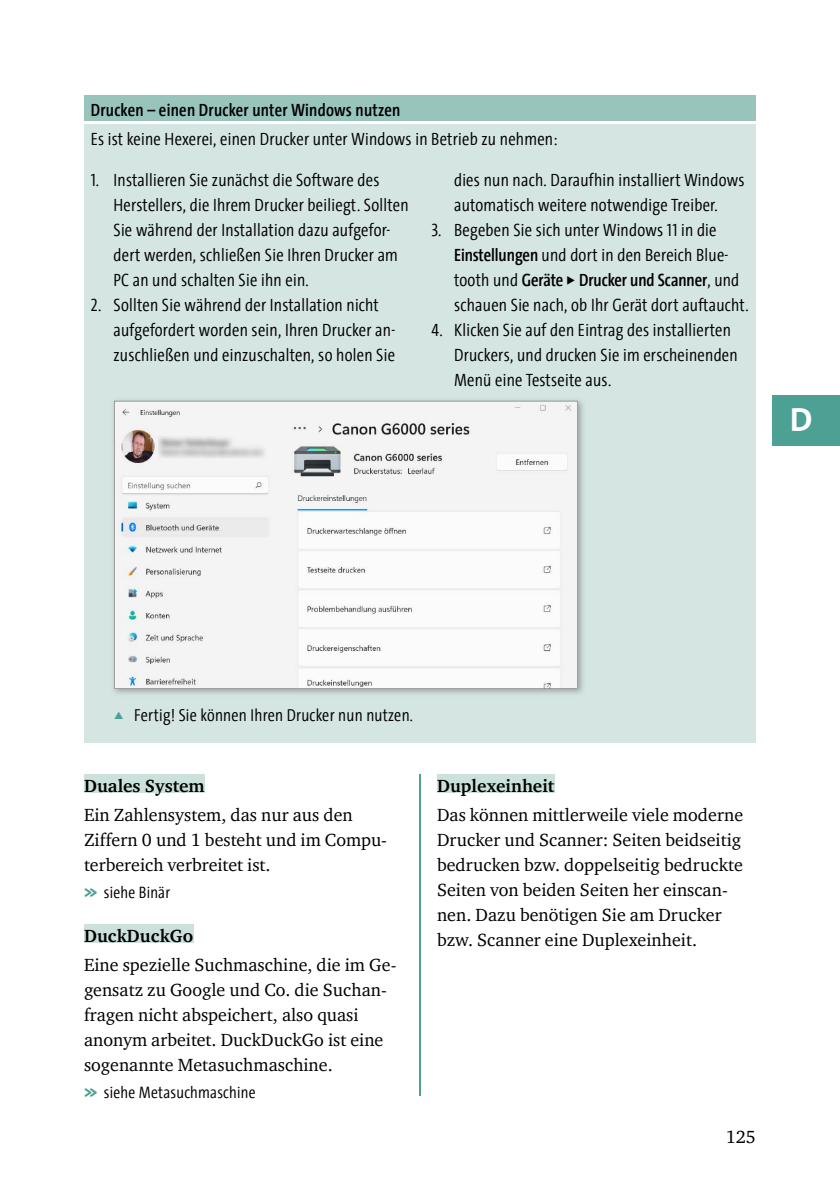
<style>
.page{position:relative;width:840px;height:1191px;background:#fff}
.page>*{position:absolute;margin:0;border:0;box-sizing:border-box;transform-origin:0 0}
.t1{font:700 34px "The Sans Os F";color:#fff}
.t2{font:300 18px/25px "The Sans Cd LF4";letter-spacing:.015em;color:#000}
.t3{font:18px/25px "Charter ITC Std";color:#000}
.t4{font:600 18px "The Sans Cd LF6";letter-spacing:.005em;color:#000}
.t5{font:700 18px "Charter ITC Std";color:#000}
.t6{font:300 17.6px "The Sans Cd LF4";letter-spacing:.015em;color:#000}
.t7{font:300 16.8px "The Sans Cd LF4";letter-spacing:.015em;color:#000}
.s1{font-family:"The Sans Cd LF6";font-weight:600}
.s2{font-family:"The Sans Cd LF4";font-weight:300}
.s3{font-family:"Galileo Callout TS 2";font-weight:400;font-size:10px;color:#4ca094}
</style>
<div class="page">
<div style="left:772px;top:395px;width:67px;height:50px;background:#4ca094"></div>
<hr style="left:419px;top:774px;width:1px;height:321px;background:#4ca094">
<div style="left:84px;top:774px;width:120px;height:18px;background:#cce1dc"></div>
<div style="left:84px;top:924px;width:109px;height:18px;background:#cce1dc"></div>
<div style="left:437px;top:774px;width:117px;height:18px;background:#cce1dc"></div>
<div style="left:84px;top:95px;width:673px;height:28px;background:#98c4bc"></div>
<div style="left:84px;top:123px;width:673px;height:621px;background:#d5e6e2"></div>
<hr style="left:756px;top:95px;width:2px;height:27px;background:#fff">
<hr style="left:84px;top:122px;width:674px;height:2px;background:#fff">
<hr style="left:756px;top:124px;width:2px;height:619px;background:#fff">
<hr style="left:84px;top:743px;width:674px;height:2px;background:#fff">
<img style="left:113px;top:400px;width:470px;height:294px">
<svg style="left:114px;top:401px;width:463px;height:287px;background:#eeeeef"></svg>
<p class="t4" style="left:91px;top:98px;width:311px">Drucken – einen Drucker unter Windows nutzen</p>
<p class="t2" style="left:91px;top:126px;width:468px">Es ist keine Hexerei, einen Drucker unter Windows in Betrieb zu nehmen:</p>
<p class="t2" style="left:113px;top:167px;width:296px;text-indent:-23px">1. Installieren Sie zunächst die Software des Herstellers, die Ihrem Drucker beiliegt. Sollten Sie während der Installation dazu aufgefor&shy;dert werden, schließen Sie Ihren Drucker am PC an und schalten Sie ihn ein.</p>
<p class="t2" style="left:113px;top:292px;width:283px;text-indent:-23px">2. Sollten Sie während der Installation nicht aufgefordert worden sein, Ihren Drucker an&shy;zuschließen und einzuschalten, so holen Sie</p>
<p class="t2" style="left:454px;top:167px;width:292px">dies nun nach. Daraufhin installiert Windows automatisch weitere notwendige Treiber.</p>
<p class="t2" style="left:454px;top:217px;width:275px;text-indent:-23px">3. Begeben Sie sich unter Windows 11 in die<br><span class="s1">Einstellungen</span> und dort in den Bereich Blue-</p>
<p class="t4" style="left:454px;top:268px;width:286px"><span class="s2">tooth und</span> Geräte ◆ Drucker und Scanner<span class="s2">, und</span></p>
<p class="t2" style="left:454px;top:292px;width:296px">schauen Sie nach, ob Ihr Gerät dort auftaucht.</p>
<p class="t2" style="left:454px;top:317px;width:285px;text-indent:-23px">4. Klicken Sie auf den Eintrag des installierten<br>Druckers, und drucken Sie im erscheinenden<br>Menü eine Testseite aus.</p>
<h1 class="t1" style="left:789px;top:398px;width:24px">D</h1>
<p class="t6" style="left:134px;top:703px;width:280px">Fertig! Sie können Ihren Drucker nun nutzen.</p>
<p class="t5" style="left:84px;top:774px;width:122px">Duales System</p>
<p class="t3" style="left:84px;top:801px;width:304px">Ein Zahlensystem, das nur aus den<br>Ziffern 0 und 1 besteht und im Compu&shy;terbereich verbreitet ist.</p>
<p class="t7" style="left:84px;top:881px;width:88px"><span class="s3">?</span> siehe Binär</p>
<p class="t5" style="left:84px;top:924px;width:111px">DuckDuckGo</p>
<p class="t3" style="left:84px;top:951px;width:314px">Eine spezielle Suchmaschine, die im Ge&shy;gensatz zu Google und Co. die Suchan&shy;fragen nicht abspeichert, also quasi anonym arbeitet. DuckDuckGo ist eine sogenannte Metasuchmaschine.</p>
<p class="t7" style="left:84px;top:1081px;width:173px"><span class="s3">?</span> siehe Metasuchmaschine</p>
<p class="t5" style="left:437px;top:774px;width:119px">Duplexeinheit</p>
<p class="t3" style="left:437px;top:801px;width:308px">Das können mittlerweile viele moderne Drucker und Scanner: Seiten beidseitig bedrucken bzw. doppelseitig bedruckte Seiten von beiden Seiten her einscan&shy;nen. Dazu benötigen Sie am Drucker bzw. Scanner eine Duplexeinheit.</p>
<p class="t3" style="left:725px;top:1124px;width:32px">125</p>
</div>
